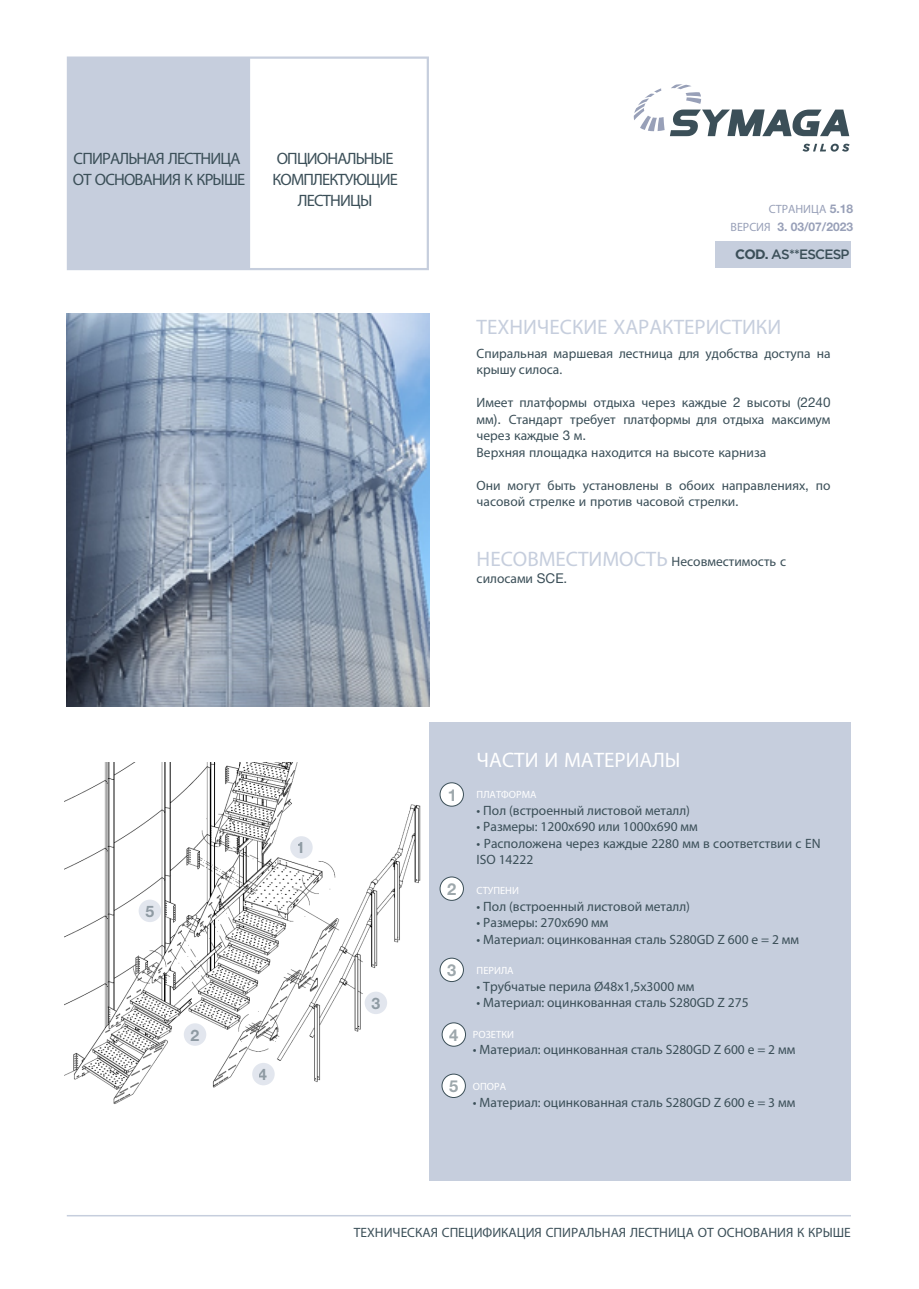
<style>
.page{position:relative;width:919px;height:1289px;background:#fff}
.page>*{position:absolute;margin:0;border:0;box-sizing:border-box;transform-origin:0 0}
.t1{font:21px "Myriad Pro";color:#c6cedd}
.t2{font:21px "Myriad Pro";color:#fff}
.t3{font:16.5px/21px "Myriad Pro";letter-spacing:-.05em;color:#3b4f58;text-align:center}
.t4{font:700 16.5px "Helvetica Neue LT Std";color:#3b4f58}
.t5{font:700 15.9px "Helvetica Neue LT Std";color:#3b4f58}
.t6{font:13.5px/16.5px "Myriad Pro";color:#3b4f58}
.t7{font:500 13.5px "Gotham";letter-spacing:-.06em;color:#3b4f58}
.t8{font:700 12px "Helvetica Neue LT Std";color:#98a0b8}
.t9{font:12px "Myriad Pro";color:#98a0b8}
.t10{font:10.5px "Myriad Pro";color:#fff}
.s1{font-family:"Helvetica Neue LT Std";font-weight:700}
.s2{font-family:"Myriad Pro";font-weight:400}
.s3{font-weight:700}
.s4{font-family:"Helvetica Neue LT Std"}
.s5{font-size:21px;color:#c6cedd}
</style>
<div class="page">
<hr style="left:67px;top:1214px;width:783px;height:2px;background:#c6cedd">
<div style="left:429px;top:722px;width:421px;height:458px;background:#c6cedd"></div>
<svg style="left:67px;top:56px;width:362px;height:214px;fill:#c6cedd"></svg>
<svg style="left:802px;top:144px;width:47px;height:8px"></svg>
<svg style="left:633px;top:84px;width:216px;height:52px"></svg>
<img style="left:65px;top:762px;width:356px;height:342px">
<div style="left:392px;top:1053px;width:32px;height:29px;background:#fff"></div>
<div style="left:163px;top:1061px;width:32px;height:30px;background:#fff"></div>
<div style="left:263px;top:1068px;width:33px;height:30px;background:#fff"></div>
<div style="left:440px;top:782px;width:23px;height:24px;background:#fff;border-radius:50%"></div>
<div style="left:439px;top:782px;width:25px;height:24px;border:1px solid #3b4f58;border-radius:50%"></div>
<div style="left:440px;top:877px;width:23px;height:23px;background:#fff;border-radius:50%"></div>
<div style="left:439px;top:876px;width:25px;height:24px;border:1px solid #3b4f58;border-radius:50%"></div>
<div style="left:440px;top:958px;width:23px;height:23px;background:#fff;border-radius:50%"></div>
<div style="left:439px;top:957px;width:25px;height:24px;border:1px solid #3b4f58;border-radius:50%"></div>
<div style="left:442px;top:1022px;width:23px;height:24px;background:#fff;border-radius:50%"></div>
<div style="left:441px;top:1022px;width:25px;height:24px;border:1px solid #3b4f58;border-radius:50%"></div>
<div style="left:442px;top:1074px;width:23px;height:23px;background:#fff;border-radius:50%"></div>
<div style="left:441px;top:1073px;width:24px;height:24px;border:1px solid #3b4f58;border-radius:50%"></div>
<div style="left:290px;top:836px;width:22px;height:22px;background:#e2e6ee;border-radius:50%"></div>
<div style="left:184px;top:1023px;width:22px;height:22px;background:#e2e6ee;border-radius:50%"></div>
<div style="left:364px;top:991px;width:23px;height:23px;background:#e2e6ee;border-radius:50%"></div>
<div style="left:252px;top:1062px;width:23px;height:23px;background:#e2e6ee;border-radius:50%"></div>
<img style="left:67px;top:314px;width:362px;height:393px">
<div style="left:139px;top:899px;width:22px;height:23px;background:#e2e6ee;border-radius:50%"></div>
<div style="left:715px;top:241px;width:136px;height:26px;background:#c6cedd"></div>
<p class="t3" style="left:73px;top:148px;width:174px;text-align:left">СПИРАЛЬНАЯ ЛЕСТНИЦА<br>ОТ ОСНОВАНИЯ К КРЫШЕ</p>
<p class="t3" style="left:272px;top:148px;width:127px">ОПЦИОНАЛЬНЫЕ<br>КОМПЛЕКТУЮЩИЕ<br>ЛЕСТНИЦЫ</p>
<p class="t9" style="left:768px;top:202px;width:86px">СТРАНИЦА <span class="s1">5.18</span></p>
<p class="t8" style="left:730px;top:220px;width:124px"><span class="s2">ВЕРСИЯ</span> 3. 03/07/2023</p>
<p class="t7" style="left:735px;top:246px;width:116px"><span class="s3">COD.</span> AS**ESCESP</p>
<h1 class="t1" style="left:476px;top:314px;width:306px">ТЕХНИЧЕСКИЕ ХАРАКТЕРИСТИКИ</h1>
<p class="t6" style="left:476px;top:345px;width:355px">Спиральная маршевая лестница для удобства доступа на крышу силоса.</p>
<p class="t6" style="left:476px;top:394px;width:355px">Имеет платформы отдыха через каждые <span class="s4">2</span> высоты <span class="s4">(2240 </span>мм<span class="s4">).</span> Стандарт требует платформы для отдыха максимум через каждые <span class="s4">3</span> м<span class="s4">.<br></span>Верхняя площадка находится на высоте карниза</p>
<p class="t6" style="left:476px;top:476px;width:355px">Они могут быть установлены в обоих направлениях<span class="s4">,</span> по часовой стрелке и против часовой стрелки<span class="s4">.</span></p>
<p class="t6" style="left:476px;top:553px;width:311px"><span class="s5">НЕСОВМЕСТИМОСТЬ</span> Несовместимость с силосами <span class="s4">SCE.</span></p>
<p class="t5" style="left:145px;top:901px;width:10px">5</p>
<p class="t5" style="left:190px;top:1024px;width:10px">2</p>
<p class="t5" style="left:297px;top:837px;width:10px">1</p>
<p class="t5" style="left:259px;top:1064px;width:10px">4</p>
<p class="t5" style="left:371px;top:993px;width:10px">3</p>
<h1 class="t2" style="left:476px;top:747px;width:205px">ЧАСТИ И МАТЕРИАЛЫ</h1>
<p class="t4" style="left:447px;top:784px;width:11px">1</p>
<p class="t10" style="left:476px;top:788px;width:61px">ПЛАТФОРМА</p>
<p class="t6" style="left:476px;top:801px;width:215px">• Пол (встроенный листовой металл)</p>
<p class="t6" style="left:476px;top:818px;width:222px">• Размеры: 1200x690 или 1000x690 мм</p>
<p class="t6" style="left:476px;top:834px;width:345px">• Расположена через каждые 2280 мм в соответствии с EN<br>ISO 14222</p>
<p class="t4" style="left:447px;top:878px;width:11px">2</p>
<p class="t10" style="left:476px;top:884px;width:44px">СТУПЕНИ</p>
<p class="t6" style="left:476px;top:897px;width:215px">• Пол (встроенный листовой металл)</p>
<p class="t6" style="left:476px;top:914px;width:133px">• Размеры: 270x690 мм</p>
<p class="t6" style="left:476px;top:930px;width:324px">• Материал: оцинкованная сталь S280GD Z 600 e = 2 мм</p>
<p class="t4" style="left:447px;top:959px;width:11px">3</p>
<p class="t10" style="left:476px;top:964px;width:39px">ПЕРИЛА</p>
<p class="t6" style="left:476px;top:977px;width:219px">• Трубчатые перила Ø48x1,5x3000 мм</p>
<p class="t6" style="left:476px;top:994px;width:273px">• Материал: оцинкованная сталь S280GD Z 275</p>
<p class="t4" style="left:449px;top:1024px;width:11px">4</p>
<p class="t4" style="left:449px;top:1075px;width:11px">5</p>
<p class="t10" style="left:473px;top:1027px;width:42px">РОЗЕТКИ</p>
<p class="t6" style="left:473px;top:1041px;width:324px">• Материал: оцинкованная сталь S280GD Z 600 e = 2 мм</p>
<p class="t10" style="left:473px;top:1080px;width:35px">ОПОРА</p>
<p class="t6" style="left:473px;top:1093px;width:324px">• Материал: оцинкованная сталь S280GD Z 600 e = 3 мм</p>
<p class="t6" style="left:354px;top:1223px;width:498px">ТЕХНИЧЕСКАЯ СПЕЦИФИКАЦИЯ СПИРАЛЬНАЯ ЛЕСТНИЦА ОТ ОСНОВАНИЯ К КРЫШЕ</p>
</div>
